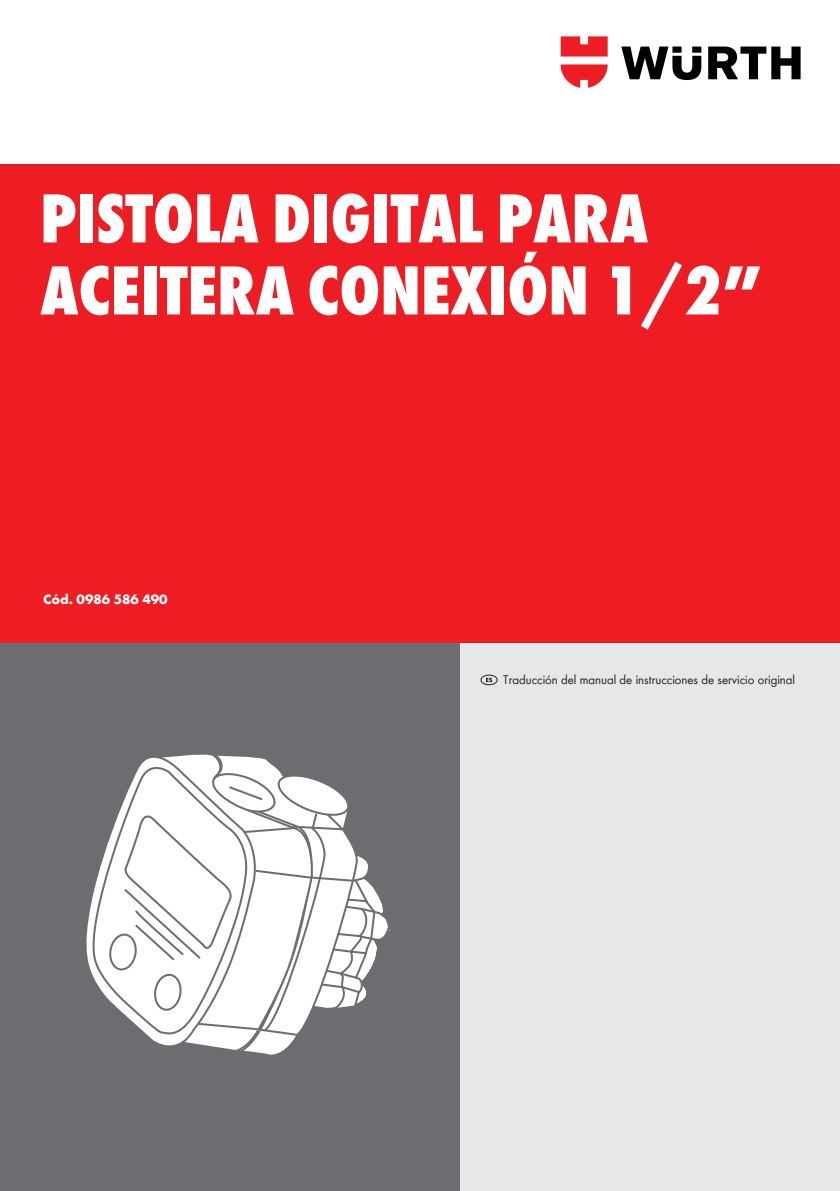
<style>
.page{position:relative;width:840px;height:1191px;background:#fff}
.page>*{position:absolute;margin:0;border:0;box-sizing:border-box;transform-origin:0 0}
.t1{font:800 condensed 72px/72px "Wuerth";color:#fff}
.t2{font:700 14px "Wuerth";color:#fff}
.t3{font:13px "Wuerth";color:#231f20}
</style>
<div class="page">
<div style="left:429px;top:613px;width:410px;height:578px;background:#e6e7e9"></div>
<div style="left:0;top:613px;width:459px;height:578px;background:#6c6d70"></div>
<div style="left:1px;top:164px;width:838px;height:478px;background:#ee1d23"></div>
<svg style="left:486px;top:677px;width:6px;height:5px"></svg>
<div style="left:480px;top:674px;width:17px;height:11px;border:1px solid #231f20;border-radius:50%"></div>
<svg style="left:621px;top:47px;width:179px;height:33px"></svg>
<svg style="left:560px;top:36px;width:47px;height:52px"></svg>
<svg style="left:87px;top:840px;width:22px;height:160px"></svg>
<svg style="left:109px;top:754px;width:281px;height:299px"></svg>
<h1 class="t1" style="left:40px;top:178px;width:723px">PISTOLA DIGITAL PARA<br>ACEITERA CONEXIÓN 1/2”</h1>
<p class="t2" style="left:43px;top:589px;width:126px">Cód. 0986 586 490</p>
<p class="t3" style="left:503px;top:671px;width:293px">Traducción del manual de instrucciones de servicio original</p>
</div>
